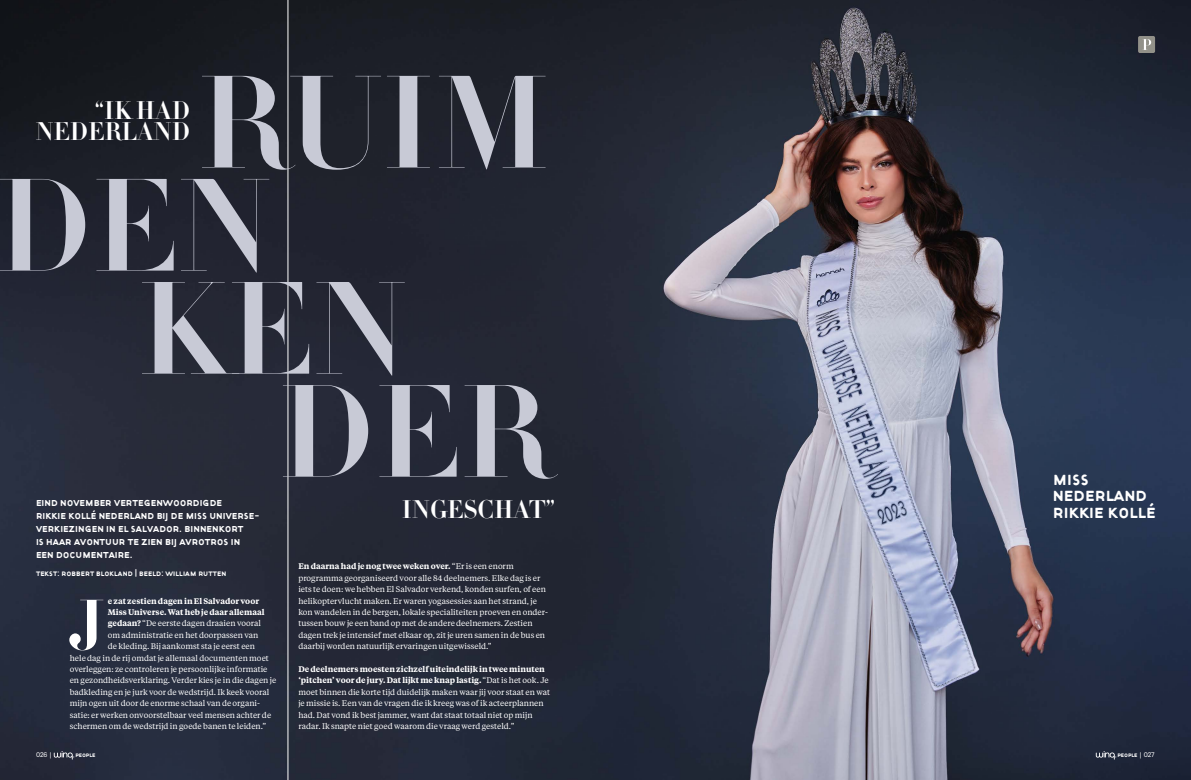
<style>
.page{position:relative;width:1191px;height:780px;background:#fff}
.page>*{position:absolute;margin:0;border:0;box-sizing:border-box;transform-origin:0 0}
.t1{font:700 129.2px/103px "HTF Didot B96";color:#c8cad6}
.t2{font:700 69.7px "HTF Didot B64";color:#fff}
.t3{font:700 25.1px/20.6px "HTF Didot B24";color:#fff;text-align:right}
.t4{font:20.4px/16.3px "Target SC";color:#fff}
.t5{font:12px/13px "Target SC";color:#fff}
.t6{font:9px "Target SC";letter-spacing:.01em;color:#fff}
.t7{font:8.1px/11.4px "Tiempos Text";color:#fff}
.t8{font:600 8.1px "Tiempos Text";color:#fff}
.t9{font:7.7px "Calibre";color:#fff}
.t10{font:7px "Target SC";letter-spacing:-.01em;color:#fff}
.s1{font-weight:600}
.s2{font-family:"Rockwell Std";font-size:7px}
.s3{font-family:"Rockwell Std"}
.s4{font-family:"Calibre";font-size:7.7px}
</style>
<div class="page">
<img style="left:0;top:0;width:1191px;height:780px">
<svg style="left:54px;top:751px;width:20px;height:8px"></svg>
<div style="left:1138px;top:37px;width:16px;height:15px;background:#929189"></div>
<div style="left:1138px;top:36px;width:17px;height:17px;border:1px solid #929189"></div>
<svg style="left:1142px;top:39px;width:9px;height:11px"></svg>
<svg style="left:1095px;top:751px;width:21px;height:8px"></svg>
<hr style="left:288px;top:0;width:1px;height:780px;background:#fff">
<h1 class="t1" style="left:-5px;top:68px;width:557px;text-indent:202px">RUIM<br>DEN</h1>
<h1 class="t1" style="left:278px;top:274px;width:274px;text-indent:-141px">KEN<br>DER</h1>
<h3 class="t3" style="left:402px;top:497px;width:155px">INGESCHAT”</h3>
<h3 class="t3" style="left:35px;top:99px;width:156px">“IK HAD<br>NEDERLAND</h3>
<h3 class="t5" style="left:36px;top:495px;width:225px">eind november vertegenwoordigde<br>rikkie kollé nederland bij de miss universe&shy;verkiezingen in el salvador. binnenkort<br>is haar avontuur te zien bij avrotros in een documentaire.</h3>
<p class="t6" style="left:36px;top:567px;width:192px">tekst: robbert blokland | beeld: william rutten</p>
<p class="t7" style="left:298px;top:560px;width:251px"><span class="s1">En daarna had je nog twee weken over.</span> “Er is een enorm programma georganiseerd voor alle 84 deelnemers. Elke dag is er iets te doen: we hebben El Salvador verkend, konden surfen, of een helikoptervlucht maken. Er waren yogasessies aan het strand, je kon wandelen in de bergen, lokale specialiteiten proeven en onder&shy;tussen bouw je een band op met de andere deelnemers. Zestien dagen trek je intensief met elkaar op, zit je uren samen in de bus en daarbij worden natuurlijk ervaringen uitgewisseld.”</p>
<p class="t7" style="left:298px;top:663px;width:253px"><span class="s1">De deelnemers moesten zichzelf uiteindelijk in twee minuten ‘pitchen’ voor de jury. Dat lijkt me knap lastig.</span> “Dat is het ook. Je moet binnen die korte tijd duidelijk maken waar jij voor staat en wat je missie is. Een van de vragen die ik kreeg was of ik acteerplannen had. Dat vond ik best jammer, want dat staat totaal niet op mijn radar. Ik snapte niet goed waarom die vraag werd gesteld.”</p>
<h2 class="t2" style="left:68px;top:574px;width:37px">J</h2>
<p class="t8" style="left:108px;top:595px;width:153px">e zat zestien dagen in El Salvador voor</p>
<p class="t8" style="left:108px;top:606px;width:158px">Miss Universe. Wat heb je daar allemaal</p>
<p class="t7" style="left:108px;top:617px;width:155px"><span class="s1">gedaan?</span> “De eerste dagen draaien vooral</p>
<p class="t7" style="left:108px;top:629px;width:152px">om administratie en het doorpassen van</p>
<p class="t7" style="left:108px;top:640px;width:149px">de kleding. Bij aankomst sta je eerst een</p>
<p class="t7" style="left:70px;top:651px;width:201px">hele dag in de rij omdat je allemaal documenten moet</p>
<p class="t7" style="left:70px;top:663px;width:199px">overleggen: ze controleren je persoonlijke informatie</p>
<p class="t7" style="left:70px;top:674px;width:208px">en gezondheidsverklaring. Verder kies je in die dagen je</p>
<p class="t7" style="left:70px;top:686px;width:201px">badkleding en je jurk voor de wedstrijd. Ik keek vooral</p>
<p class="t7" style="left:70px;top:697px;width:192px">mijn ogen uit door de enorme schaal van de organi-</p>
<p class="t7" style="left:70px;top:708px;width:203px">satie: er werken onvoorstelbaar veel mensen achter de</p>
<p class="t7" style="left:70px;top:720px;width:198px">schermen om de wedstrijd in goede banen te leiden.”</p>
<h3 class="t4" style="left:1052px;top:469px;width:104px">miss nederland rikkie kollé</h3>
<p class="t9" style="left:36px;top:750px;width:18px">026 <span class="s2">|</span></p>
<p class="t10" style="left:76px;top:750px;width:21px">people</p>
<p class="t10" style="left:1117px;top:750px;width:39px">people <span class="s3">|</span> <span class="s4">027</span></p>
</div>
